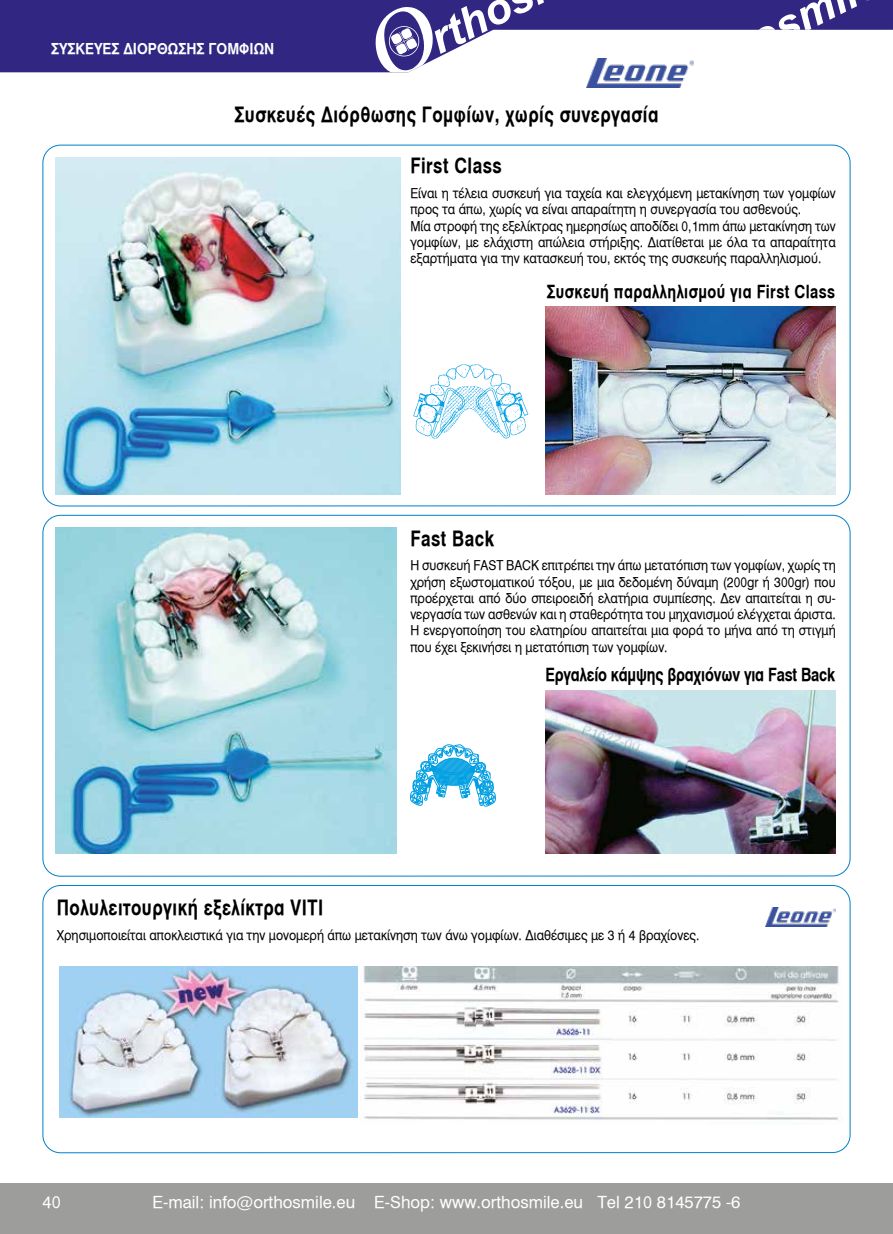
<style>
.page{position:relative;width:893px;height:1234px;background:#fff}
.page>*{position:absolute;margin:0;border:0;box-sizing:border-box;transform-origin:0 0}
.t1{font:21px "UB Helvetica Bold";letter-spacing:.03em;color:#000;scale:.8 1}
.t2{font:18px "UB Helvetica Bold";letter-spacing:-.01em;color:#000;scale:.8 1}
.t3{font:18px "UB Helvetica Bold";letter-spacing:.03em;color:#000;scale:.8 1}
.t4{font:16.5px "UB Helvetica";color:#fff}
.t5{font:15px "UB Helvetica Bold";color:#fff;scale:.9 1}
.t6{font:13.5px/16.2px "UB Helvetica";color:#000;scale:.9 1}
</style>
<div class="page">
<div style="left:0;top:1182px;width:893px;height:51px;background:#9d9d9c"></div>
<div style="left:0;top:0;width:893px;height:72px;background:#312783"></div>
<svg style="left:375px;top:0;width:236px;height:72px"></svg>
<svg style="left:642px;top:0;width:237px;height:72px"></svg>
<img style="left:587px;top:58px;width:106px;height:29px">
<img style="left:42px;top:144px;width:809px;height:362px">
<img style="left:42px;top:514px;width:809px;height:362px">
<svg style="left:42px;top:885px;width:809px;height:268px"></svg>
<p class="t5" style="left:51px;top:40px;width:250px">ΣΥΣΚΕΥΕΣ ΔΙΟΡΘΩΣΗΣ ΓΟΜΦΙΩΝ</p>
<h1 class="t1" style="left:234px;top:102px;width:532px">Συσκευές Διόρθωσης Γομφίων, χωρίς συνεργασία</h1>
<h1 class="t1" style="left:410px;top:153px;width:116px">First Class</h1>
<p class="t6" style="left:410px;top:185px;width:474px">Είναι η τέλεια συσκευή για ταχεία και ελεγχόμενη μετακίνηση των γομφίων προς τα άπω, χωρίς να είναι απαραίτητη η συνεργασία του ασθενούς.<br>Μία στροφή της εξελίκτρας ημερησίως αποδίδει 0,1mm άπω μετακίνηση των γομφίων, με ελάχιστη απώλεια στήριξης. Διατίθεται με όλα τα απαραίτητα εξαρτήματα για την κατασκευή του, εκτός της συσκευής παραλληλισμού.</p>
<h2 class="t3" style="left:547px;top:281px;width:362px">Συσκευή παραλληλισμού για First Class</h2>
<h1 class="t1" style="left:410px;top:526px;width:106px">Fast Back</h1>
<p class="t6" style="left:410px;top:557px;width:474px;text-align:justify">Η συσκευή FAST BACK επιτρέπει την άπω μετατόπιση των γομφίων, χωρίς τη χρήση εξωστοματικού τόξου, με μια δεδομένη δύναμη (200gr ή 300gr) που προέρχεται από δύο σπειροειδή ελατήρια συμπίεσης. Δεν απαιτείται η συ&shy;νεργασία των ασθενών και η σταθερότητα του μηχανισμού ελέγχεται άριστα.<br>Η ενεργοποίηση του ελατηρίου απαιτείται μια φορά το μήνα από τη στιγμή που έχει ξεκινήσει η μετατόπιση των γομφίων.</p>
<h2 class="t2" style="left:545px;top:663px;width:364px">Εργαλείο κάμψης βραχιόνων για Fast Back</h2>
<h1 class="t1" style="left:57px;top:894px;width:335px">Πολυλειτουργική εξελίκτρα VITI</h1>
<p class="t6" style="left:57px;top:926px;width:716px">Χρησιμοποιείται αποκλειστικά για την μονομερή άπω μετακίνηση των άνω γομφίων. Διαθέσιμες με 3 ή 4 βραχίονες.</p>
<p class="t4" style="left:43px;top:1192px;width:20px">40</p>
<p class="t4" style="left:153px;top:1192px;width:589px">E-mail: info@orthosmile.eu E-Shop: www.orthosmile.eu Tel 210 8145775 -6</p>
</div>
